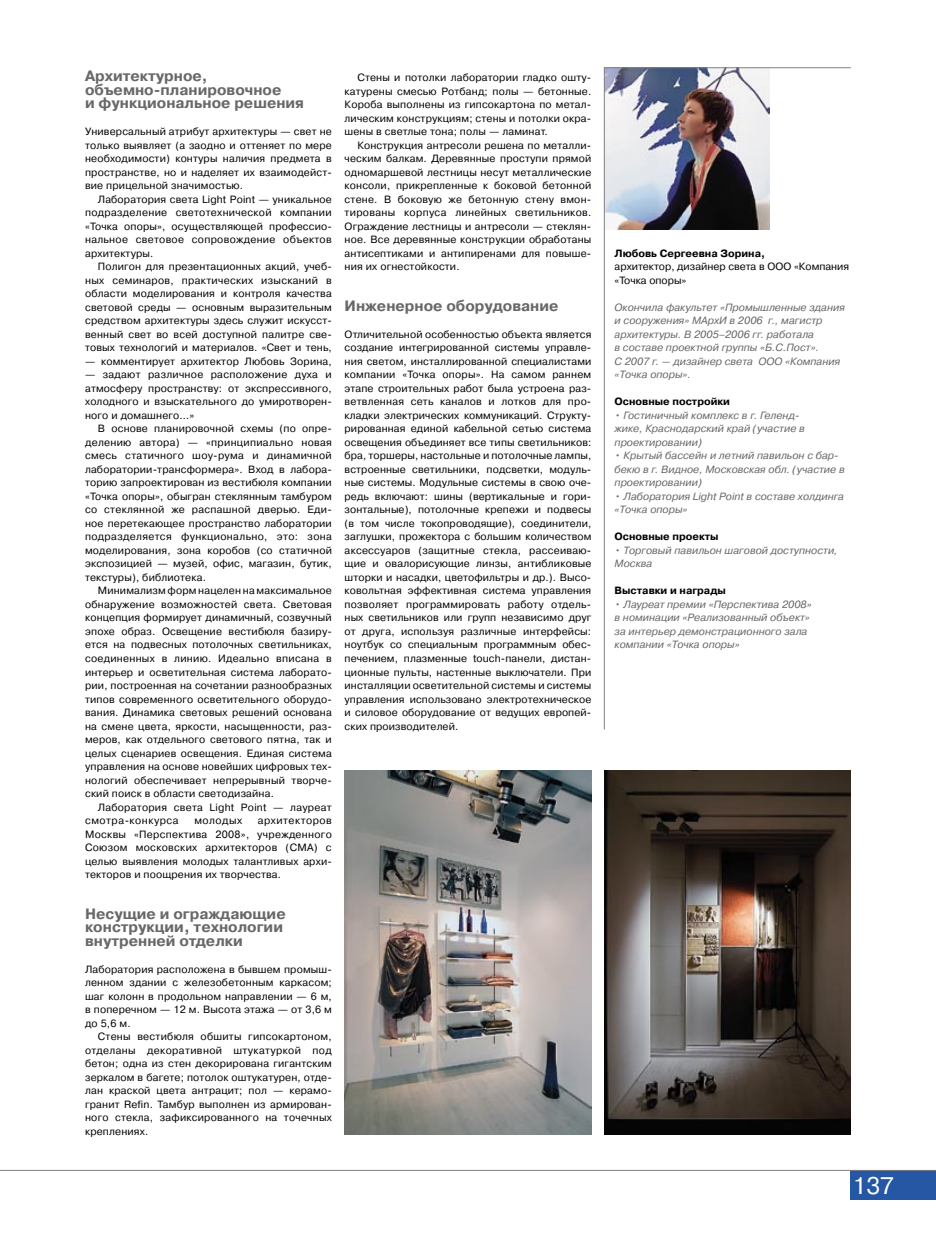
<style>
.page{position:relative;width:936px;height:1234px;background:#fff}
.page>*{position:absolute;margin:0;border:0;box-sizing:border-box;transform-origin:0 0}
.Колонцифра_правая{font:24px "Pragmatica C";color:#fff}
.Заголовок{font:700 15px/13.5px "Pragmatica C";color:#686868}
.Текст{font:10.5px/13.5px "Pragmatica C";letter-spacing:.015em;color:#000;text-align:justify}
.Текст_-_первый_абзац{font:10.5px/13.5px "Pragmatica C";letter-spacing:.015em;color:#000;text-align:justify}
.Текст_-_первый_абзац-2{font:italic 10.5px/13.5px "Pragmatica C";color:#686868}
.Текст_-_первый_абзац-3{font:700 10.5px "Pragmatica C";color:#000}
.Текст-2{font:10.5px "Pragmatica C";letter-spacing:.05em;color:#000}
</style>
<div class="page">
<div style="left:850px;top:1169px;width:85px;height:30px;background:#2657a4"></div>
<hr style="left:0;top:1169px;width:935px;height:1px;background:#818181">
<img style="left:605px;top:68px;width:164px;height:161px">
<img style="left:344px;top:770px;width:247px;height:364px">
<img style="left:604px;top:770px;width:246px;height:364px">
<hr style="left:604px;top:67px;width:246px;height:1px;background:#818181">
<hr style="left:604px;top:67px;width:1px;height:662px;background:#818181">
<p class="Заголовок" style="left:85px;top:69px;width:220px">Архитектурное, объемно-планировочное<br>и функциональное решения</p>
<p class="Текст_-_первый_абзац" style="left:85px;top:125px;width:248px">Универсальный атрибут архитектуры — свет не только выявляет (а заодно и оттеняет по мере необходимости) контуры наличия предмета в пространстве, но и наделяет их взаимодейст&shy;вие прицельной значимостью.</p>
<p class="Текст" style="left:85px;top:192px;width:248px;text-indent:13px">Лаборатория света Light Point — уникальное подразделение светотехнической компании «Точка опоры», осуществляющей профессио&shy;нальное световое сопровождение объектов архитектуры.</p>
<p class="Текст" style="left:85px;top:260px;width:248px;text-indent:13px">Полигон для презентационных акций, учеб&shy;ных семинаров, практических изысканий в области моделирования и контроля качества световой среды — основным выразительным средством архитектуры здесь служит искусст&shy;венный свет во всей доступной палитре све&shy;товых технологий и материалов. «Свет и тень,</p>
<p class="Текст" style="left:85px;top:354px;width:248px">— комментирует архитектор Любовь Зорина,</p>
<p class="Текст" style="left:85px;top:368px;width:248px">— задают различное расположение духа и атмосферу пространству: от экспрессивного, холодного и взыскательного до умиротворен&shy;ного и домашнего…»</p>
<p class="Текст" style="left:85px;top:422px;width:248px;text-indent:13px">В основе планировочной схемы (по опре&shy;делению автора) — «принципиально новая смесь статичного шоу-рума и динамичной лаборатории-трансформера». Вход в лабора&shy;торию запроектирован из вестибюля компании «Точка опоры», обыгран стеклянным тамбуром со стеклянной же распашной дверью. Еди&shy;ное перетекающее пространство лаборатории подразделяется функционально, это: зона моделирования, зона коробов (со статичной экспозицией — музей, офис, магазин, бутик, текстуры), библиотека.</p>
<p class="Текст" style="left:85px;top:584px;width:248px;text-indent:13px">Минимализм форм нацелен на максимальное обнаружение возможностей света. Световая концепция формирует динамичный, созвучный эпохе образ. Освещение вестибюля базиру&shy;ется на подвесных потолочных светильниках, соединенных в линию. Идеально вписана в интерьер и осветительная система лаборато&shy;рии, построенная на сочетании разнообразных типов современного осветительного оборудо&shy;вания. Динамика световых решений основана на смене цвета, яркости, насыщенности, раз&shy;меров, как отдельного светового пятна, так и целых сценариев освещения. Единая система управления на основе новейших цифровых тех&shy;нологий обеспечивает непрерывный творче&shy;ский поиск в области светодизайна.</p>
<p class="Текст" style="left:85px;top:800px;width:248px;text-indent:13px">Лаборатория света Light Point — лауреат смотра-конкурса</p>
<p class="Текст" style="left:85px;top:813px;width:248px;text-indent:173px">архитекторов Москвы «Перспектива 2008», учрежденного Союзом московских архитекторов (СМА) с целью выявления молодых талантливых архи&shy;текторов и поощрения их творчества.</p>
<p class="Заголовок" style="left:85px;top:906px;width:202px">Несущие и ограждающие конструкции, технологии внутренней отделки</p>
<p class="Текст_-_первый_абзац" style="left:85px;top:962px;width:248px">Лаборатория расположена в бывшем промыш&shy;ленном здании с железобетонным каркасом; шаг колонн в продольном направлении — 6 м, в поперечном — 12 м. Высота этажа — от 3,6 м до 5,6 м.</p>
<p class="Текст" style="left:85px;top:1029px;width:248px;text-indent:13px">Стены вестибюля обшиты гипсокартоном, отделаны декоративной штукатуркой под бетон; одна из стен декорирована гигантским зеркалом в багете; потолок оштукатурен, отде&shy;лан краской цвета антрацит; пол — керамо&shy;гранит Refin. Тамбур выполнен из армирован&shy;ного стекла, зафиксированного на точечных креплениях.</p>
<p class="Текст-2" style="left:194px;top:814px;width:49px">молодых</p>
<p class="Текст" style="left:344px;top:71px;width:248px;text-indent:13px">Стены и потолки лаборатории гладко ошту&shy;катурены смесью Ротбанд; полы — бетонные.<br>Короба выполнены из гипсокартона по метал&shy;лическим конструкциям; стены и потолки окра&shy;шены в светлые тона; полы — ламинат.</p>
<p class="Текст" style="left:344px;top:138px;width:248px;text-indent:13px">Конструкция антресоли решена по металли&shy;ческим балкам. Деревянные проступи прямой одномаршевой лестницы несут металлические консоли, прикрепленные к боковой бетонной стене. В боковую же бетонную стену вмон&shy;тированы корпуса линейных светильников.<br>Ограждение лестницы и антресоли — стеклян&shy;ное. Все деревянные конструкции обработаны антисептиками и антипиренами для повыше&shy;ния их огнестойкости.</p>
<p class="Заголовок" style="left:344px;top:299px;width:215px">Инженерное оборудование</p>
<p class="Текст_-_первый_абзац" style="left:344px;top:327px;width:248px">Отличительной особенностью объекта является создание интегрированной системы управле&shy;ния светом, инсталлированной специалистами компании «Точка опоры». На самом раннем этапе строительных работ была устроена раз&shy;ветвленная сеть каналов и лотков для про&shy;кладки электрических коммуникаций. Структу&shy;рированная единой кабельной сетью система освещения объединяет все типы светильников: бра, торшеры, настольные и потолочные лампы, встроенные светильники, подсветки, модуль&shy;ные системы. Модульные системы в свою оче&shy;редь включают: шины (вертикальные и гори&shy;зонтальные), потолочные крепежи и подвесы (в том числе токопроводящие), соединители, заглушки, прожектора с большим количеством аксессуаров (защитные стекла, рассеиваю&shy;щие и овалорисующие линзы, антибликовые шторки и насадки, цветофильтры и др.). Высо&shy;ковольтная эффективная система управления позволяет программировать работу отдель&shy;ных светильников или групп независимо друг от друга, используя различные интерфейсы: ноутбук со специальным программным обес&shy;печением, плазменные touch-панели, дистан&shy;ционные пульты, настенные выключатели. При инсталляции осветительной системы и системы управления использовано электротехническое и силовое оборудование от ведущих европей&shy;ских производителей.</p>
<p class="Текст_-_первый_абзац-3" style="left:614px;top:247px;width:152px">Любовь Сергеевна Зорина,</p>
<p class="Текст_-_первый_абзац" style="left:614px;top:260px;width:236px">архитектор, дизайнер света в ООО «Компания «Точка опоры»</p>
<p class="Текст_-_первый_абзац-2" style="left:614px;top:300px;width:232px">Окончила факультет «Промышленные здания и сооружения» МАрхИ в 2006 г., магистр архитектуры. В 2005–2006 гг. работала<br>в составе проектной группы «Б.С.Пост».<br>С 2007 г. — дизайнер света ООО «Компания «Точка опоры».</p>
<p class="Текст_-_первый_абзац-3" style="left:614px;top:396px;width:117px">Основные постройки</p>
<p class="Текст_-_первый_абзац-2" style="left:614px;top:408px;width:192px">• Гостиничный комплекс в г. Геленд&shy;жике, Краснодарский край (участие в проектировании)</p>
<p class="Текст_-_первый_абзац-2" style="left:614px;top:449px;width:232px">• Крытый бассейн и летний павильон с бар&shy;бекю в г. Видное, Московская обл. (участие в проектировании)</p>
<p class="Текст_-_первый_абзац-2" style="left:614px;top:489px;width:231px">• Лаборатория Light Point в составе холдинга «Точка опоры»</p>
<p class="Текст_-_первый_абзац-3" style="left:614px;top:531px;width:105px">Основные проекты</p>
<p class="Текст_-_первый_абзац-2" style="left:614px;top:543px;width:224px">• Торговый павильон шаговой доступности,<br>Москва</p>
<p class="Текст_-_первый_абзац-3" style="left:614px;top:585px;width:113px">Выставки и награды</p>
<p class="Текст_-_первый_абзац-2" style="left:614px;top:597px;width:199px">• Лауреат премии «Перспектива 2008» в номинации «Реализованный объект» за интерьер демонстрационного зала компании «Точка опоры»</p>
<p class="Колонцифра_правая" style="left:852px;top:1172px;width:43px">137</p>
</div>
